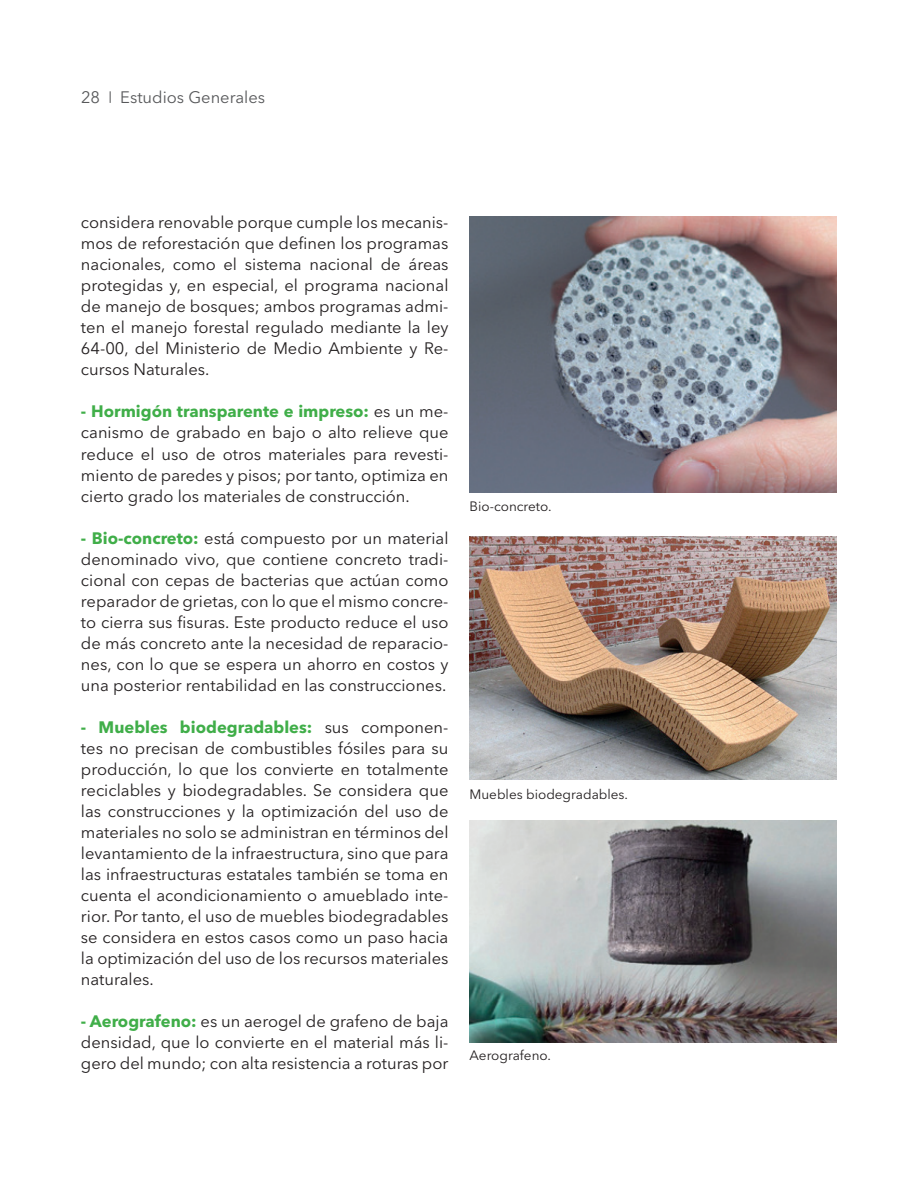
<style>
.page{position:relative;width:918px;height:1188px;background:#fff}
.page>*{position:absolute;margin:0;border:0;box-sizing:border-box;transform-origin:0 0}
.t1{font:16.5px/21px "Avenir Next LT Pro";color:#231f20;text-align:justify}
.t2{font:16.5px "Avenir Next LT Pro";color:#57585a}
.t3{font:13.5px "Avenir Next LT Pro";color:#231f20}
.s1{font-weight:700;color:#40ae49}
</style>
<div class="page">
<img style="left:470px;top:216px;width:367px;height:277px">
<img style="left:470px;top:536px;width:367px;height:243px">
<img style="left:470px;top:821px;width:367px;height:221px">
<p class="t2" style="left:81px;top:88px;width:186px">28 <sup>|</sup> Estudios Generales</p>
<p class="t1" style="left:81px;top:212px;width:369px">considera renovable porque cumple los mecanis&shy;mos de reforestación que definen los programas nacionales, como el sistema nacional de áreas protegidas y, en especial, el programa nacional de manejo de bosques; ambos programas admi&shy;ten el manejo forestal regulado mediante la ley 64-00, del Ministerio de Medio Ambiente y Re&shy;cursos Naturales.</p>
<p class="t1" style="left:81px;top:401px;width:369px"><span class="s1">- Hormigón transparente e impreso:</span> es un me&shy;canismo de grabado en bajo o alto relieve que reduce el uso de otros materiales para revesti&shy;miento de paredes y pisos; por tanto, optimiza en cierto grado los materiales de construcción.</p>
<p class="t1" style="left:81px;top:527px;width:369px"><span class="s1">- Bio-concreto:</span> está compuesto por un material denominado vivo, que contiene concreto tradi&shy;cional con cepas de bacterias que actúan como reparador de grietas, con lo que el mismo concre&shy;to cierra sus fisuras. Este producto reduce el uso de más concreto ante la necesidad de reparacio&shy;nes, con lo que se espera un ahorro en costos y una posterior rentabilidad en las construcciones.</p>
<p class="t1" style="left:81px;top:716px;width:369px"><span class="s1">- Muebles biodegradables:</span> sus componen&shy;tes no precisan de combustibles fósiles para su producción, lo que los convierte en totalmente reciclables y biodegradables. Se considera que las construcciones y la optimización del uso de materiales no solo se administran en términos del levantamiento de la infraestructura, sino que para las infraestructuras estatales también se toma en cuenta el acondicionamiento o amueblado inte&shy;rior. Por tanto, el uso de muebles biodegradables se considera en estos casos como un paso hacia la optimización del uso de los recursos materiales naturales.</p>
<p class="t1" style="left:81px;top:1010px;width:369px"><span class="s1">- Aerografeno:</span> es un aerogel de grafeno de baja densidad, que lo convierte en el material más li&shy;gero del mundo; con alta resistencia a roturas por</p>
<p class="t3" style="left:470px;top:498px;width:84px">Bio-concreto.</p>
<p class="t3" style="left:470px;top:786px;width:160px">Muebles biodegradables.</p>
<p class="t3" style="left:470px;top:1047px;width:83px">Aerografeno.</p>
</div>
